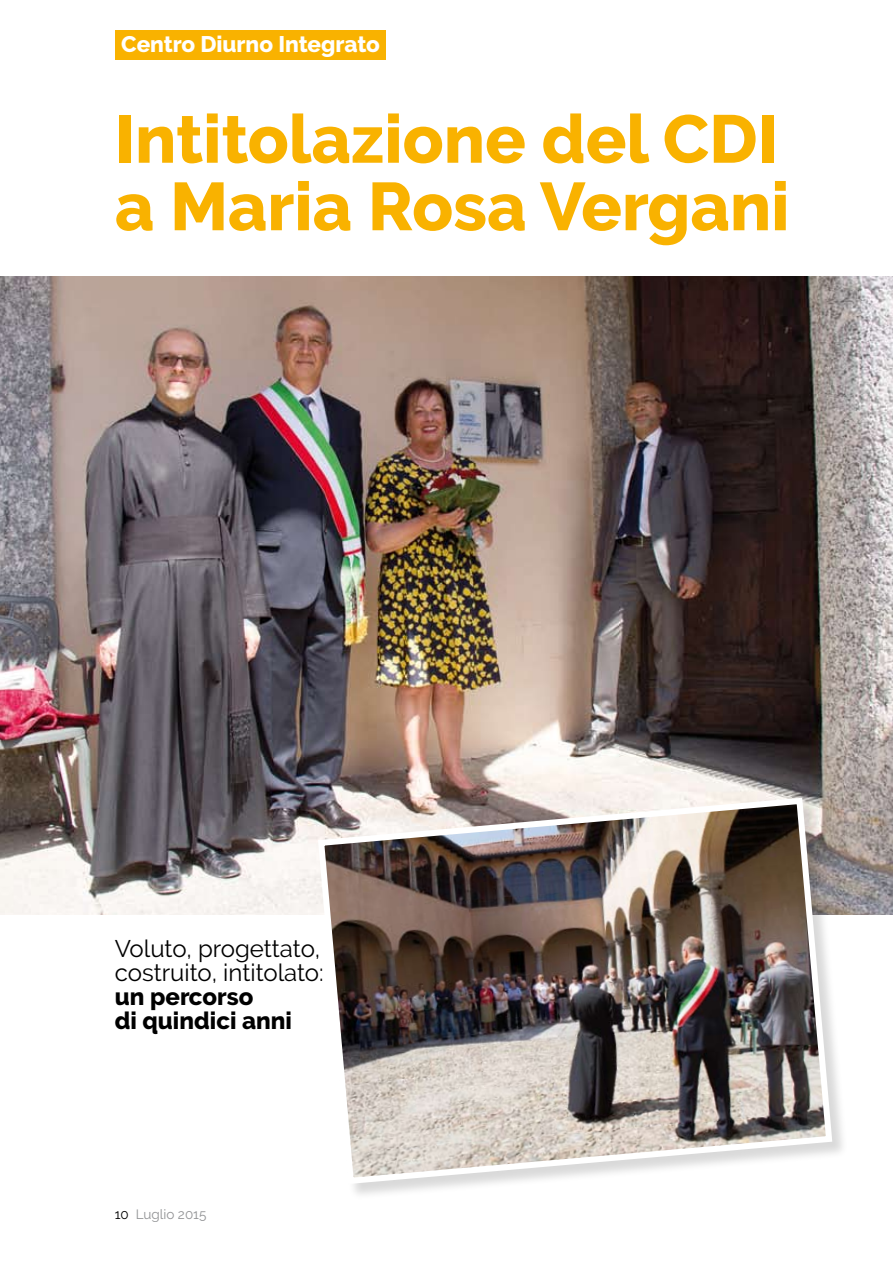
<style>
.page{position:relative;width:893px;height:1263px;background:#fff}
.page>*{position:absolute;margin:0;border:0;box-sizing:border-box;transform-origin:0 0}
.t1{font:800 67.5px/67.5px "Raleway";color:#f9b200}
.t2{font:24px/24px "Raleway";color:#000}
.t3{font:800 24px/24px "Raleway";color:#000}
.t4{font:800 22.5px "Raleway";color:#fff}
.t5{font:13.5px "Raleway";color:#929395}
.s1{color:#000}
</style>
<div class="page">
<img style="left:0;top:276px;width:893px;height:638px">
<div style="left:115px;top:30px;width:271px;height:30px;background:#f9b200"></div>
<div style="left:318px;top:798px;width:537px;height:409px;background:#000;opacity:.15"></div>
<img style="left:315px;top:794px;width:520px;height:393px">
<p class="t4" style="left:121px;top:31px;width:260px">Centro Diurno Integrato</p>
<h1 class="t1" style="left:115px;top:106px;width:676px">Intitolazione del CDI a Maria Rosa Vergani</h1>
<p class="t2" style="left:115px;top:936px;width:210px">Voluto, progettato, costruito, intitolato:</p>
<p class="t3" style="left:115px;top:984px;width:179px">un percorso<br>di quindici anni</p>
<p class="t5" style="left:115px;top:1207px;width:93px"><span class="s1">10</span> Luglio 2015</p>
</div>
